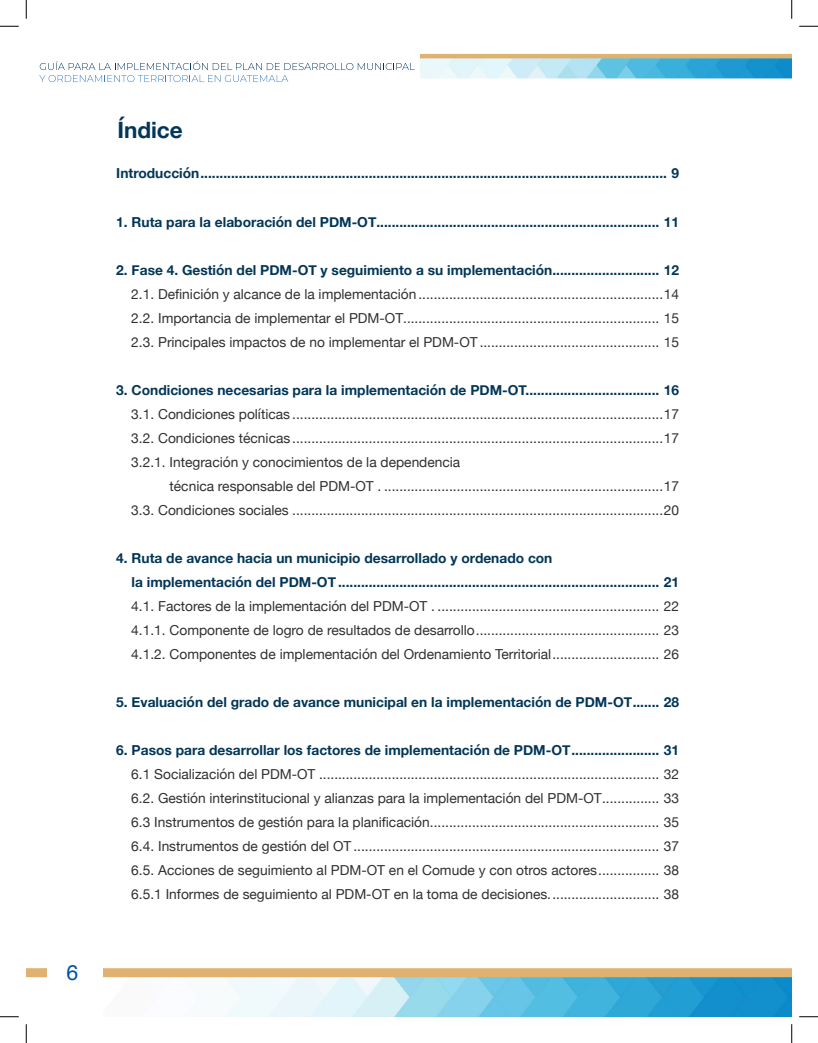
<style>
.page{position:relative;width:818px;height:1043px;background:#fff}
.page>*{position:absolute;margin:0;border:0;box-sizing:border-box;transform-origin:0 0}
.t1{font:700 22.5px "Helvetica Neue";color:#033657}
.t2{font:21.25px "Helvetica";color:#0155a5}
.t3{font:13.75px/24px "Helvetica Neue";color:#312f30;text-align:justify}
.t4{font:700 13.75px/24px "Helvetica Neue";color:#033657}
</style>
<div class="page">
<img style="left:26px;top:53px;width:765px;height:963px">
<div style="left:47px;top:926px;width:56px;height:90px;background:#fff"></div>
<svg style="left:39px;top:61px;width:376px;height:21px"></svg>
<svg style="left:0;top:25px;width:19px;height:2px"></svg>
<svg style="left:799px;top:25px;width:19px;height:2px"></svg>
<svg style="left:0;top:1016px;width:19px;height:1px"></svg>
<svg style="left:799px;top:1016px;width:19px;height:1px"></svg>
<svg style="left:25px;top:0;width:2px;height:19px"></svg>
<svg style="left:25px;top:1024px;width:2px;height:18px"></svg>
<svg style="left:791px;top:0;width:1px;height:19px"></svg>
<svg style="left:791px;top:1024px;width:1px;height:18px"></svg>
<h2 class="t2" style="left:66px;top:955px;width:13px">6</h2>
<h1 class="t1" style="left:117px;top:113px;width:67px">Índice</h1>
<p class="t4" style="left:116px;top:162px;width:564px">Introducción.......................................................................................................................... 9</p>
<p class="t4" style="left:116px;top:210px;width:564px">1. Ruta para la elaboración del PDM-OT.......................................................................... 11</p>
<p class="t4" style="left:116px;top:258px;width:564px">2. Fase 4. Gestión del PDM-OT y seguimiento a su implementación............................ 12</p>
<p class="t3" style="left:131px;top:282px;width:549px">2.1. Definición y alcance de la implementación ................................................................14<br>2.2. Importancia de implementar el PDM-OT................................................................... 15<br>2.3. Principales impactos de no implementar el PDM-OT ............................................... 15</p>
<p class="t4" style="left:116px;top:378px;width:564px">3. Condiciones necesarias para la implementación de PDM-OT................................... 16</p>
<p class="t3" style="left:131px;top:402px;width:549px">3.1. Condiciones políticas .................................................................................................17<br>3.2. Condiciones técnicas .................................................................................................17<br>3.2.1. Integración y conocimientos de la dependencia</p>
<p class="t3" style="left:131px;top:474px;width:549px;text-align:right">técnica responsable del PDM-OT . .........................................................................17<br>3.3. Condiciones sociales .................................................................................................20</p>
<p class="t4" style="left:132px;top:546px;width:549px;text-indent:-15px">4. Ruta de avance hacia un municipio desarrollado y ordenado con<br>la implementación del PDM-OT.................................................................................... 21</p>
<p class="t3" style="left:131px;top:594px;width:549px">4.1. Factores de la implementación del PDM-OT . .......................................................... 22<br>4.1.1. Componente de logro de resultados de desarrollo................................................ 23<br>4.1.2. Componentes de implementación del Ordenamiento Territorial............................ 26</p>
<p class="t4" style="left:116px;top:690px;width:564px">5. Evaluación del grado de avance municipal en la implementación de PDM-OT....... 28</p>
<p class="t4" style="left:116px;top:738px;width:564px">6. Pasos para desarrollar los factores de implementación de PDM-OT....................... 31</p>
<p class="t3" style="left:131px;top:762px;width:549px">6.1 Socialización del PDM-OT ......................................................................................... 32<br>6.2. Gestión interinstitucional y alianzas para la implementación del PDM-OT............... 33<br>6.3 Instrumentos de gestión para la planificación............................................................ 35<br>6.4. Instrumentos de gestión del OT................................................................................ 37<br>6.5. Acciones de seguimiento al PDM-OT en el Comude y con otros actores................ 38<br>6.5.1 Informes de seguimiento al PDM-OT en la toma de decisiones............................. 38</p>
</div>
